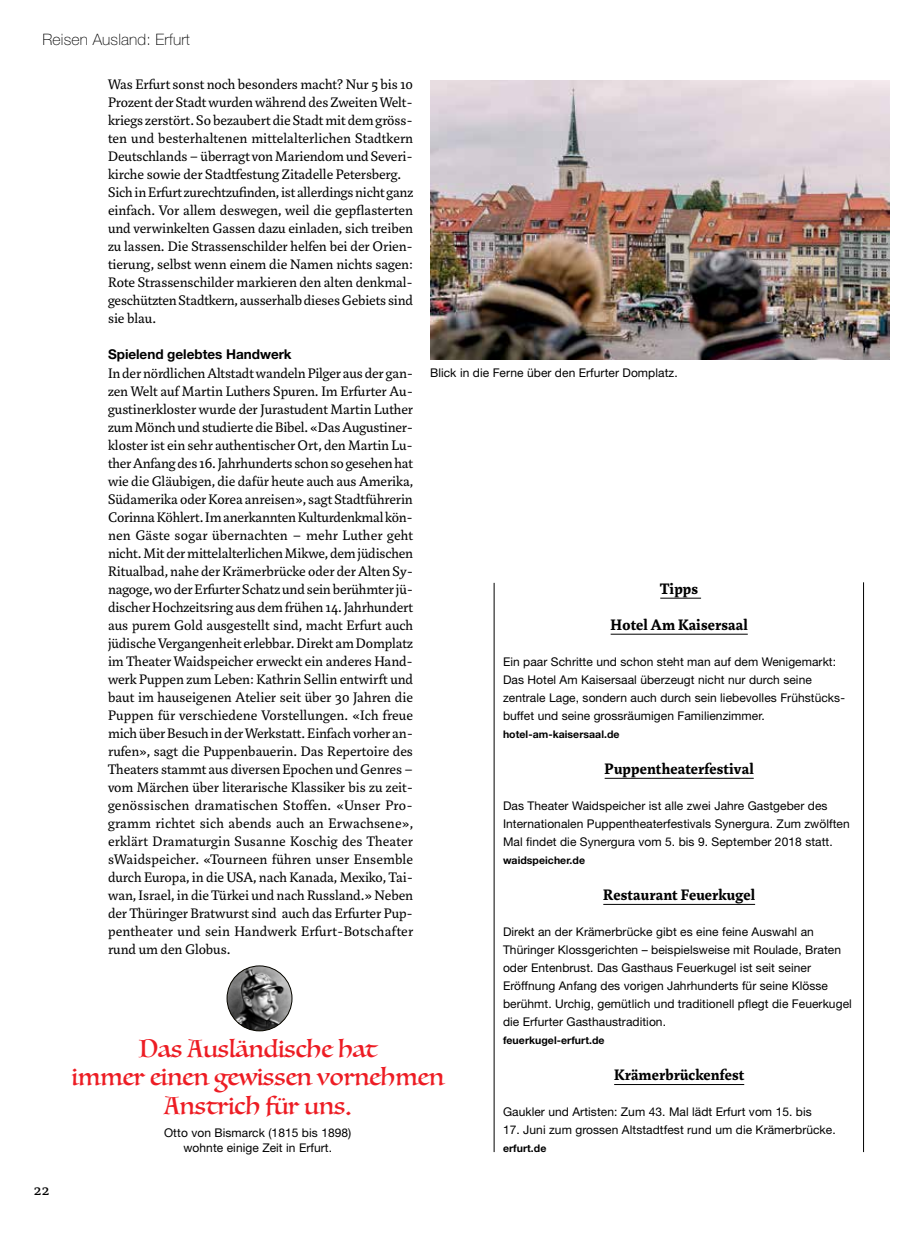
<style>
.page{position:relative;width:915px;height:1234px;background:#fff}
.page>*{position:absolute;margin:0;border:0;box-sizing:border-box;transform-origin:0 0}
.t1{font:24px/28.5px "Luminari";color:#ed1d24;text-align:center}
.t2{font:700 16.5px/36px "Marat Pro";letter-spacing:.01em;color:#000;text-align:center}
.t3{font:16.5px "Marat Pro";color:#000}
.t4{font:100 15.75px "Helvetica Neue LT Pro";letter-spacing:.01em;color:#000}
.t5{font:15px/18px "Marat Pro";color:#000}
.t6{font:700 13.5px "Helvetica Neue LT Pro";color:#000}
.t7{font:12px/18px "Helvetica Neue LT Pro";letter-spacing:.005em;color:#000}
.t8{font:700 10.5px "Helvetica Neue LT Pro";letter-spacing:.005em;color:#000}
.s1{font-size:27px}
</style>
<div class="page">
<hr style="left:660px;top:597px;width:40px;height:1px;background:#000">
<hr style="left:610px;top:633px;width:137px;height:1px;background:#000">
<hr style="left:604px;top:777px;width:149px;height:1px;background:#000">
<hr style="left:603px;top:903px;width:151px;height:1px;background:#000">
<hr style="left:614px;top:1083px;width:130px;height:1px;background:#000">
<img style="left:227px;top:965px;width:65px;height:65px;border-radius:32px">
<div style="left:227px;top:965px;width:65px;height:65px;border:1px solid #000;border-radius:50%"></div>
<hr style="left:493px;top:582px;width:1px;height:569px;background:#000">
<hr style="left:862px;top:582px;width:1px;height:569px;background:#000">
<img style="left:430px;top:81px;width:459px;height:278px">
<p class="t4" style="left:43px;top:30px;width:149px">Reisen Ausland: Erfurt</p>
<p class="t3" style="left:34px;top:1180px;width:18px">22</p>
<p class="t5" style="left:108px;top:76px;width:306px">Was Erfurt sonst noch besonders macht? Nur 5 bis 10<br>Prozent der Stadt wurden während des Zweiten Welt&shy;kriegs zerstört. So bezaubert die Stadt mit dem gröss&shy;ten und besterhaltenen mittelalterlichen Stadtkern Deutschlands – überragt von Mariendom und Severi&shy;kirche sowie der Stadtfestung Zitadelle Petersberg.<br>Sich in Erfurt zurechtzufinden, ist allerdings nicht ganz einfach. Vor allem deswegen, weil die gepflasterten und verwinkelten Gassen dazu einladen, sich treiben zu lassen. Die Strassenschilder helfen bei der Orien&shy;tierung, selbst wenn einem die Namen nichts sagen:<br>Rote Strassenschilder markieren den alten denkmal&shy;geschützten Stadtkern, ausserhalb dieses Gebiets sind sie blau.</p>
<p class="t6" style="left:108px;top:346px;width:185px">Spielend gelebtes Handwerk</p>
<p class="t5" style="left:108px;top:364px;width:306px;text-align:justify">In der nördlichen Altstadt wandeln Pilger aus der gan&shy;zen Welt auf Martin Luthers Spuren. Im Erfurter Au&shy;gustinerkloster wurde der Jurastudent Martin Luther zum Mönch und studierte die Bibel. «Das Augustiner&shy;kloster ist ein sehr authentischer Ort, den Martin Lu&shy;ther Anfang des 16. Jahrhunderts schon so gesehen hat wie die Gläubigen, die dafür heute auch aus Amerika, Südamerika oder Korea anreisen», sagt Stadtführerin Corinna Köhlert. Im anerkannten Kulturdenkmal kön&shy;nen Gäste sogar übernachten – mehr Luther geht nicht. Mit der mittelalterlichen Mikwe, dem jüdischen Ritualbad, nahe der Krämerbrücke oder der Alten Sy&shy;nagoge, wo der Erfurter Schatz und sein berühmter jü&shy;discher Hochzeitsring aus dem frühen 14. Jahrhundert aus purem Gold ausgestellt sind, macht Erfurt auch jüdische Vergangenheit erlebbar. Direkt am Domplatz im Theater Waidspeicher erweckt ein anderes Hand&shy;werk Puppen zum Leben: Kathrin Sellin entwirft und baut im hauseigenen Atelier seit über 30 Jahren die Puppen für verschiedene Vorstellungen. «Ich freue mich über Besuch in der Werkstatt. Einfach vorher an&shy;rufen», sagt die Puppenbauerin. Das Repertoire des Theaters stammt aus diversen Epochen und Genres – vom Märchen über literarische Klassiker bis zu zeit&shy;genössischen dramatischen Stoffen. «Unser Pro&shy;gramm richtet sich abends auch an Erwachsene», erklärt Dramaturgin Susanne Koschig des Theater sWaidspeicher. «Tourneen führen unser Ensemble durch Europa, in die USA, nach Kanada, Mexiko, Tai&shy;wan, Israel, in die Türkei und nach Russland.» Neben der Thüringer Bratwurst sind auch das Erfurter Pup&shy;pentheater und sein Handwerk Erfurt-Botschafter rund um den Globus.</p>
<p class="t7" style="left:430px;top:364px;width:249px">Blick in die Ferne über den Erfurter Domplatz.</p>
<p class="t2" style="left:610px;top:570px;width:139px">Tipps<br>Hotel Am Kaisersaal</p>
<p class="t7" style="left:503px;top:652px;width:343px">Ein paar Schritte und schon steht man auf dem Wenigemarkt:<br>Das Hotel Am Kaisersaal überzeugt nicht nur durch seine zentrale Lage, sondern auch durch sein liebevolles Frühstücks&shy;buffet und seine grossräumigen Familienzimmer.</p>
<p class="t8" style="left:503px;top:727px;width:118px">hotel-am-kaisersaal.de</p>
<p class="t2" style="left:604px;top:750px;width:150px">Puppentheaterfestival</p>
<p class="t7" style="left:503px;top:796px;width:348px">Das Theater Waidspeicher ist alle zwei Jahre Gastgeber des<br>Internationalen Puppentheaterfestivals Synergura. Zum zwölften<br>Mal findet die Synergura vom 5. bis 9. September 2018 statt.</p>
<p class="t8" style="left:503px;top:853px;width:83px">waidspeicher.de</p>
<p class="t2" style="left:603px;top:876px;width:153px">Restaurant Feuerkugel</p>
<p class="t7" style="left:503px;top:922px;width:350px">Direkt an der Krämerbrücke gibt es eine feine Auswahl an Thüringer Klossgerichten – beispielsweise mit Roulade, Braten oder Entenbrust. Das Gasthaus Feuerkugel ist seit seiner Eröffnung Anfang des vorigen Jahrhunderts für seine Klösse berühmt. Urchig, gemütlich und traditionell pflegt die Feuerkugel die Erfurter Gasthaustradition.</p>
<p class="t8" style="left:503px;top:1033px;width:103px">feuerkugel-erfurt.de</p>
<p class="t2" style="left:614px;top:1056px;width:131px">Krämerbrückenfest</p>
<p class="t7" style="left:503px;top:1102px;width:310px">Gaukler und Artisten: Zum 43. Mal lädt Erfurt vom 15. bis</p>
<p class="t7" style="left:503px;top:1120px;width:334px">17. Juni zum grossen Altstadtfest rund um die Krämerbrücke.</p>
<p class="t8" style="left:503px;top:1141px;width:45px">erfurt.de</p>
<h1 class="t1" style="left:71px;top:1033px;width:374px">Das Ausländische hat<br>immer einen gewissen vornehmen<br>Anstrich für uns<span class="s1">.</span></h1>
<p class="t7" style="left:164px;top:1125px;width:189px;line-height:15px;text-align:center">Otto von Bismarck (1815 bis 1898) wohnte einige Zeit in Erfurt.</p>
</div>
